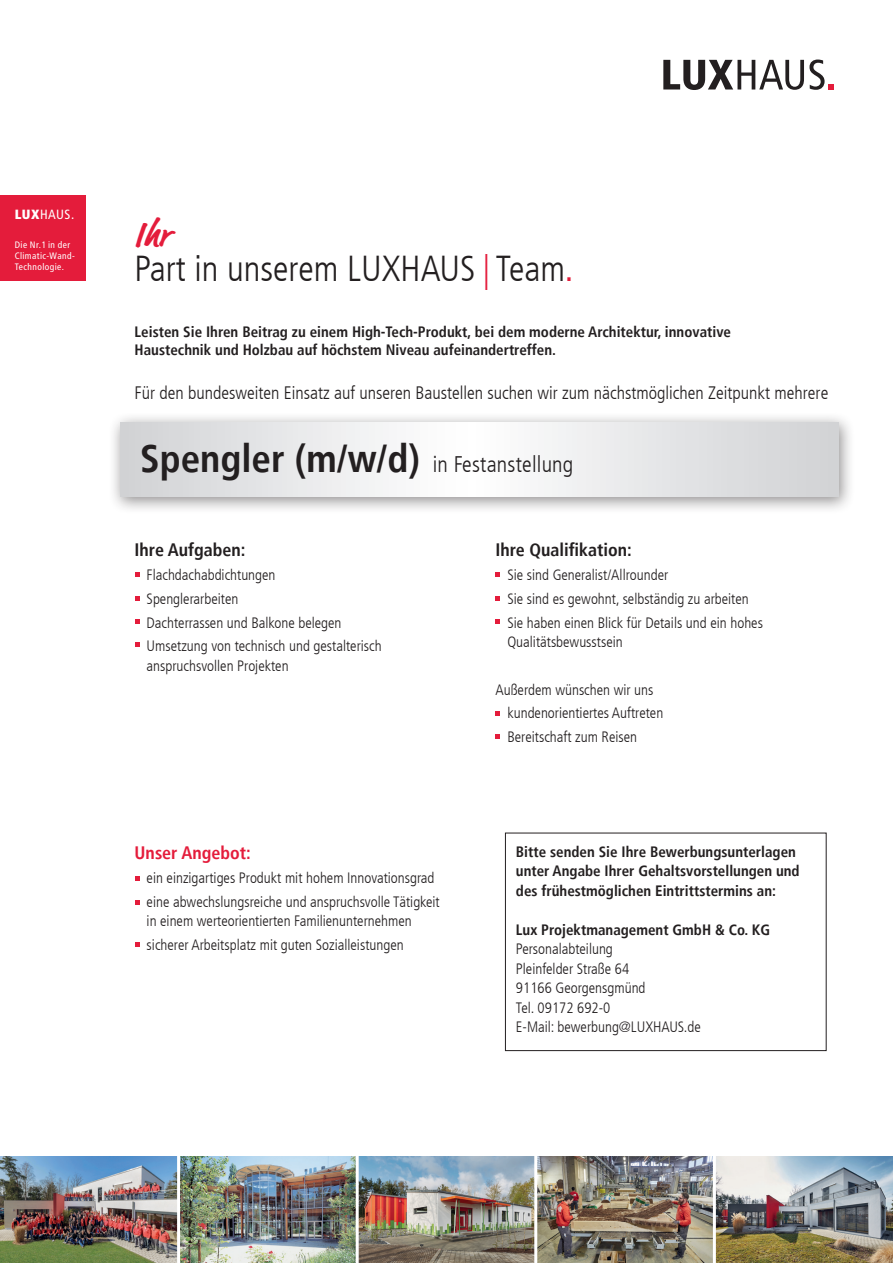
<style>
.page{position:relative;width:893px;height:1263px;background:#fff}
.page>*{position:absolute;margin:0;border:0;box-sizing:border-box;transform-origin:0 0}
.t1{font:700 condensed 39px "Frutiger LT";color:#231f20}
.t2{font:300 condensed 36px "Frutiger LT";color:#231f20}
.t3{font:700 36px "Market Offc";color:#e41c3b}
.t4{font:300 condensed 22.5px "Frutiger LT";letter-spacing:.01em;color:#231f20}
.t5{font:300 condensed 18px "Frutiger LT";color:#231f20}
.t6{font:700 condensed 18px "Frutiger LT";color:#231f20}
.t7{font:700 condensed 18px "Frutiger LT";color:#e41c3b}
.t8{font:300 condensed 15px/23.7px "Frutiger LT";color:#231f20}
.t9{font:700 condensed 15px/19.5px "Frutiger LT";color:#231f20}
.t10{font:condensed 13.35px "Frutiger LT";color:#fff}
.t11{font:condensed 9.3px/11.2px "Frutiger LT";letter-spacing:.045em;color:#fff}
.s1{font-family:"Frutiger LT Com";font-weight:900}
.s2{color:#e41c3b}
.s3{font-weight:400;font-size:33px;color:#e41c3b}
</style>
<div class="page">
<div style="left:108px;top:412px;width:747px;height:102px;background:#231f20;opacity:.5"></div>
<svg style="left:120px;top:422px;width:719px;height:74px"></svg>
<svg style="left:663px;top:60px;width:170px;height:30px"></svg>
<div style="left:505px;top:833px;width:321px;height:218px;border:1px solid #231f20"></div>
<img style="left:0;top:1157px;width:893px;height:106px">
<hr style="left:177px;top:1150px;width:3px;height:113px;background:#fff">
<hr style="left:356px;top:1150px;width:3px;height:113px;background:#fff">
<hr style="left:534px;top:1150px;width:3px;height:113px;background:#fff">
<hr style="left:713px;top:1150px;width:3px;height:113px;background:#fff">
<svg style="left:135px;top:573px;width:4px;height:4px"></svg>
<svg style="left:135px;top:597px;width:4px;height:4px"></svg>
<svg style="left:135px;top:620px;width:4px;height:4px"></svg>
<svg style="left:135px;top:643px;width:4px;height:4px"></svg>
<svg style="left:135px;top:876px;width:4px;height:4px"></svg>
<svg style="left:135px;top:900px;width:4px;height:4px"></svg>
<svg style="left:135px;top:942px;width:4px;height:5px"></svg>
<svg style="left:496px;top:573px;width:4px;height:4px"></svg>
<svg style="left:496px;top:597px;width:4px;height:4px"></svg>
<svg style="left:496px;top:620px;width:4px;height:4px"></svg>
<svg style="left:496px;top:711px;width:4px;height:4px"></svg>
<svg style="left:496px;top:735px;width:4px;height:4px"></svg>
<div style="left:0;top:196px;width:85px;height:85px;background:#e41c3b"></div>
<p class="t10" style="left:15px;top:207px;width:61px"><span class="s1">LUX</span>HAUS.</p>
<p class="t11" style="left:15px;top:239px;width:62px">Die Nr. 1 in der<br>Climatic-Wand-<br>Technologie.</p>
<h2 class="t3" style="left:135px;top:213px;width:37px">Ihr</h2>
<h2 class="t2" style="left:135px;top:248px;width:440px">Part in unserem LUXHAUS <span class="s2">|</span> Team<span class="s3">.</span></h2>
<p class="t9" style="left:135px;top:322px;width:598px;line-height:18px">Leisten Sie Ihren Beitrag zu einem High-Tech-Produkt, bei dem moderne Architektur, innovative<br>Haustechnik und Holzbau auf höchstem Niveau aufeinandertreffen.</p>
<p class="t5" style="left:135px;top:383px;width:695px">Für den bundesweiten Einsatz auf unseren Baustellen suchen wir zum nächstmöglichen Zeitpunkt mehrere</p>
<h1 class="t1" style="left:140px;top:435px;width:281px">Spengler (m/w/d)</h1>
<h3 class="t4" style="left:433px;top:451px;width:142px">in Festanstellung</h3>
<p class="t6" style="left:135px;top:539px;width:112px">Ihre Aufgaben:</p>
<p class="t8" style="left:147px;top:563px;width:237px">Flachdachabdichtungen<br>Spenglerarbeiten<br>Dachterrassen und Balkone belegen<br>Umsetzung von technisch und gestalterisch</p>
<p class="t8" style="left:147px;top:654px;width:144px">anspruchsvollen Projekten</p>
<p class="t6" style="left:495px;top:539px;width:138px">Ihre Qualifikation:</p>
<p class="t8" style="left:507px;top:563px;width:257px">Sie sind Generalist/Allrounder<br>Sie sind es gewohnt, selbständig zu arbeiten<br>Sie haben einen Blick für Details und ein hohes</p>
<p class="t8" style="left:507px;top:630px;width:117px">Qualitätsbewusstsein</p>
<p class="t8" style="left:507px;top:678px;width:157px;text-indent:-12px">Außerdem wünschen wir uns kundenorientiertes Auftreten<br>Bereitschaft zum Reisen</p>
<p class="t7" style="left:135px;top:842px;width:118px">Unser Angebot:</p>
<p class="t8" style="left:147px;top:866px;width:295px">ein einzigartiges Produkt mit hohem Innovationsgrad eine abwechslungsreiche und anspruchsvolle Tätigkeit</p>
<p class="t8" style="left:147px;top:909px;width:267px">in einem werteorientierten Familienunternehmen sicherer Arbeitsplatz mit guten Sozialleistungen</p>
<p class="t9" style="left:516px;top:842px;width:285px">Bitte senden Sie Ihre Bewerbungsunterlagen unter Angabe Ihrer Gehaltsvorstellungen und des frühestmöglichen Eintrittstermins an:</p>
<p class="t9" style="left:516px;top:920px;width:256px">Lux Projektmanagement GmbH &amp; Co. KG</p>
<p class="t8" style="left:516px;top:939px;width:186px;line-height:19.5px">Personalabteilung<br>Pleinfelder Straße 64<br>91166 Georgensgmünd<br>Tel. 09172 692-0<br>E-Mail: bewerbung@LUXHAUS.de</p>
</div>
